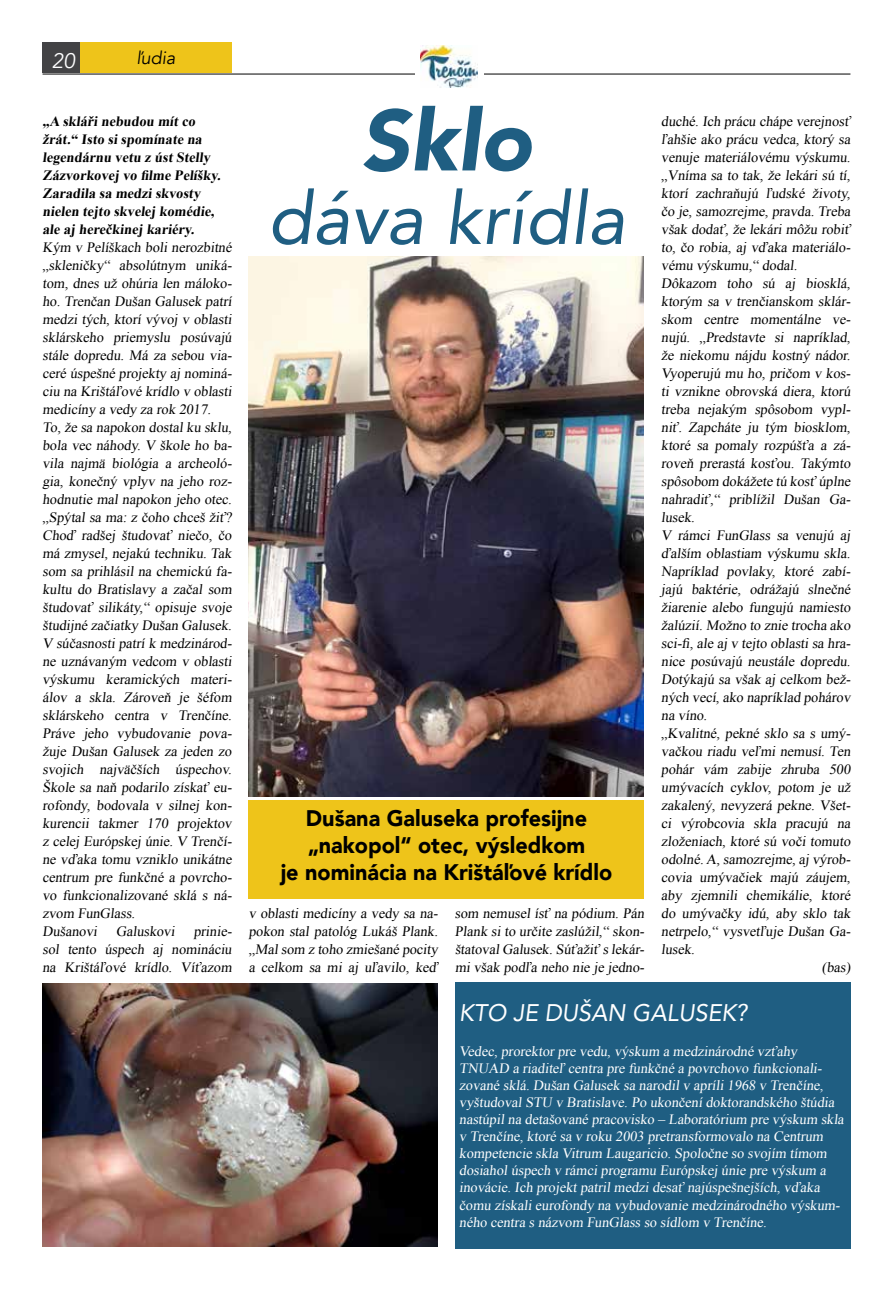
<style>
.page{position:relative;width:893px;height:1297px;background:#fff}
.page>*{position:absolute;margin:0;border:0;box-sizing:border-box;transform-origin:0 0}
.t1{font:900 85.5px "Avenir";color:#1f5e82}
.t2{font:73.5px "Avenir";color:#1f5e82}
.t3{font:24px "Avenir";color:#fff}
.t4{font:900 22.5px/27px "Avenir";color:#000;text-align:center;scale:.96 1}
.t5{font:21px "Avenir";color:#fff}
.t6{font:18px "Avenir";color:#000}
.t7{font:14.25px/18px "Times New Roman";color:#000;text-align:justify}
.t8{font:14.25px/17.1px "Times New Roman";color:#fff}
.t9{font:700 14.25px/18px "Times New Roman";color:#000}
</style>
<div class="page">
<hr style="left:43px;top:74px;width:807px;height:1px;background:#000">
<div style="left:43px;top:43px;width:52px;height:30px;background:#434345"></div>
<div style="left:80px;top:43px;width:152px;height:30px;background:#eec41a"></div>
<div style="left:416px;top:43px;width:68px;height:46px;background:#fff"></div>
<img style="left:420px;top:46px;width:58px;height:41px">
<div style="left:249px;top:800px;width:395px;height:99px;background:#eec41a"></div>
<div style="left:455px;top:983px;width:395px;height:266px;background:#1f5e82"></div>
<img style="left:248px;top:256px;width:396px;height:541px">
<img style="left:42px;top:984px;width:396px;height:263px">
<h3 class="t5" style="left:52px;top:48px;width:28px">20</h3>
<p class="t6" style="left:136px;top:47px;width:43px">ľudia</p>
<p class="t9" style="left:43px;top:112px;width:182px">„A skláři nebudou mít co žrát.“ Isto si spomínate na legendárnu vetu z úst Stelly<br>Zázvorkovej vo filme Pelíšky.<br>Zaradila sa medzi skvosty nielen tej to skvelej komédie, ale aj herečkinej kariéry.</p>
<p class="t7" style="left:43px;top:238px;width:193px;text-align:left">Kým v Pelíškach boli nerozbitné „skleničky“ absolútnym uniká&shy;tom, dnes už ohúria len máloko&shy;ho. Trenčan Dušan Galusek p atrí medzi tých, ktorí vývoj v oblasti sklárskeho priemyslu p osúvajú stále dopredu. Má za sebou via&shy;ceré úsp ešné proj ekty aj nominá&shy;ciu na Krištáľové krídlo v oblasti medicíny a vedy za rok 2017.<br>To, že sa nap okon dostal ku sklu, bola vec náhody. V škole ho ba&shy;vila najmä biológia a archeoló&shy;gia, konečný vplyv na j eho roz&shy;hodnutie mal nap okon j eho otec. „Spýtal sa ma: z čoho chceš žiť?<br>Choď radšej študovať niečo, čo má zmysel, nej akú techniku. Tak som sa prihlásil na chemickú fa&shy;kultu do Bratislavy a začal som študovať silikáty,“ op isuj e svoj e študijné začiatky Dušan Galusek.<br>V súčasnosti p atrí k medzinárod&shy;ne uznávaným vedcom v oblasti výskumu keramických materi&shy;álov a skla. Zároveň j e šéfom sklárskeho centra v Trenčíne.<br>Práve j eho vybudovanie p ova&shy;žuj e Dušan Galusek za j eden zo svoj ich najväčších úsp echov.<br>Škole sa naň p odarilo získať eu&shy;rofondy, bodovala v silnej kon&shy;kurencii takmer 170 proj ektov z celej Európ skej únie. V Trenčí&shy;ne vďaka tomu vzniklo unikátne centrum pre funkčné a p ovrcho&shy;vo funkcionalizované sklá s ná&shy;zvom FunGlass.<br>Dušanovi Galuskovi prinie&shy;sol tento úsp ech aj nomináciu na Krištáľové krídlo. Víťazom</p>
<h1 class="t1" style="left:361px;top:67px;width:190px">Sklo</h1>
<h2 class="t2" style="left:267px;top:159px;width:374px">dáva krídla</h2>
<h3 class="t4" style="left:281px;top:804px;width:347px">Dušana Galuseka profesijne „nakopol“ otec, výsledkom<br>je nominácia na Krištáľové krídlo</h3>
<p class="t7" style="left:249px;top:904px;width:193px">v oblasti medicíny a vedy sa na&shy;p okon stal p atológ Lukáš Plank. „Mal som z toho zmiešané pocity a celkom sa mi aj uľavilo, keď</p>
<p class="t7" style="left:455px;top:904px;width:193px">som nemusel ísť na pódium. Pán Plank si to určite zaslúžil,“ skon&shy;štatovalGalusek.Súťažiť s lekár&shy;mi však podľa neho nie j e j edno-</p>
<p class="t7" style="left:661px;top:112px;width:193px">duché. Ich prácu cháp e verejnosť</p>
<p class="t7" style="left:661px;top:130px;width:193px">ľahšie ako prácu vedca, ktorý sa</p>
<p class="t7" style="left:661px;top:148px;width:193px">venuj e materiálovému výskumu.</p>
<p class="t7" style="left:661px;top:166px;width:193px">„Vníma sa to tak, že lekári sú tí,</p>
<p class="t7" style="left:661px;top:184px;width:193px">ktorí zachraňuj ú ľudské životy,</p>
<p class="t7" style="left:661px;top:202px;width:193px">čo j e, samozrejme, pravda. Treba</p>
<p class="t7" style="left:661px;top:220px;width:193px">však dodať, že lekári môžu robiť</p>
<p class="t7" style="left:661px;top:238px;width:193px">to, čo robia, aj vďaka materiálo-</p>
<p class="t7" style="left:661px;top:256px;width:140px">vému výskumu,“ dodal.</p>
<p class="t7" style="left:661px;top:274px;width:193px">Dôkazom toho sú aj biosklá,</p>
<p class="t7" style="left:661px;top:292px;width:193px">ktorým sa v trenčianskom sklár-</p>
<p class="t7" style="left:661px;top:310px;width:193px">skom centre momentálne ve-</p>
<p class="t7" style="left:661px;top:328px;width:193px">nuj ú. „Predstavte si napríklad,</p>
<p class="t7" style="left:661px;top:346px;width:193px">že niekomu náj du kostný nádor.</p>
<p class="t7" style="left:661px;top:364px;width:193px">Vyop erujú mu ho, pričom v kos-</p>
<p class="t7" style="left:661px;top:382px;width:193px">ti vznikne obrovská diera, ktorú</p>
<p class="t7" style="left:661px;top:400px;width:193px">treba nej akým sp ôsobom vyp l-</p>
<p class="t7" style="left:661px;top:418px;width:193px">niť. Zap cháte ju tým biosklom,</p>
<p class="t7" style="left:661px;top:436px;width:193px">ktoré sa p omaly rozpúšťa a zá-</p>
<p class="t7" style="left:661px;top:454px;width:193px">roveň prerastá kosťou. Takýmto</p>
<p class="t7" style="left:661px;top:472px;width:193px">sp ôsobom dokážete tú kosť úplne</p>
<p class="t7" style="left:661px;top:490px;width:193px">nahradiť,“ priblížil Dušan Ga-</p>
<p class="t7" style="left:661px;top:508px;width:37px">lusek.</p>
<p class="t7" style="left:661px;top:526px;width:191px">V rámci FunGlass sa venujú aj</p>
<p class="t7" style="left:661px;top:544px;width:193px">ďalším oblastiam výskumu skla.</p>
<p class="t7" style="left:661px;top:562px;width:193px">Napríklad p ovlaky, ktoré zabí-</p>
<p class="t7" style="left:661px;top:580px;width:193px">j ajú baktérie, odrážajú slnečné</p>
<p class="t7" style="left:661px;top:598px;width:193px">žiarenie alebo fungujú namiesto</p>
<p class="t7" style="left:661px;top:616px;width:193px">žalúzií. Možno to znie trocha ako</p>
<p class="t7" style="left:661px;top:634px;width:193px">sci-fi, ale aj v tej to oblasti sa hra-</p>
<p class="t7" style="left:661px;top:652px;width:193px">nice p osúvajú neustále dopredu.</p>
<p class="t7" style="left:661px;top:670px;width:193px">Dotýkajú sa však aj celkom bež-</p>
<p class="t7" style="left:661px;top:688px;width:193px">ných vecí, ako napríklad p ohárov</p>
<p class="t7" style="left:661px;top:706px;width:50px">na víno.</p>
<p class="t7" style="left:661px;top:724px;width:193px">„Kvalitné, p ekné sklo sa s umý-</p>
<p class="t7" style="left:661px;top:742px;width:193px">vačkou riadu veľmi nemusí. Ten</p>
<p class="t7" style="left:661px;top:760px;width:193px">p ohár vám zabij e zhruba 500</p>
<p class="t7" style="left:661px;top:778px;width:193px">umývacích cyklov, p otom j e už</p>
<p class="t7" style="left:661px;top:796px;width:193px">zakalený, nevyzerá p ekne. Všet-</p>
<p class="t7" style="left:661px;top:814px;width:193px">ci výrobcovia skla pracujú na</p>
<p class="t7" style="left:661px;top:832px;width:193px">zloženiach, ktoré sú voči tomuto</p>
<p class="t7" style="left:661px;top:850px;width:193px">odolné.A, samozrejme, aj výrob-</p>
<p class="t7" style="left:661px;top:868px;width:193px">covia umývačiek majú záuj em,</p>
<p class="t7" style="left:661px;top:886px;width:193px">aby zj emnili chemikálie, ktoré</p>
<p class="t7" style="left:661px;top:904px;width:193px">do umývačky idú, aby sklo tak</p>
<p class="t7" style="left:661px;top:922px;width:193px">netrp elo,“ vysvetľuj e Dušan Ga-</p>
<p class="t7" style="left:661px;top:940px;width:37px">lusek.</p>
<p class="t7" style="left:822px;top:958px;width:32px">(bas)</p>
<h3 class="t3" style="left:459px;top:994px;width:294px">KTO JE DUŠAN GALUSEK?</h3>
<p class="t8" style="left:459px;top:1042px;width:389px">Vedec, prorektor pre vedu, výskum a medzinárodné vzťahy TNUAD a riaditeľ centra pre funkčné a p ovrchovo funkcionali&shy;zované sklá. Dušan Galusek sa narodil v apríli 1968 v Trenčíne, vyštudoval STU v Bratislave. Po ukončení doktorandského štúdia nastúp il na detašované pracovisko – Laboratórium pre výskum skla v Trenčíne, ktoré sa v roku 2003 pretransformovalo na Centrum komp etencie skla Vitrum Laugaricio. Sp oločne so svoj ím tímom dosiahol úsp ech v rámci programu Európ skej únie pre výskum a inovácie. Ich proj ekt p atril medzi desať najúsp ešnej ších, vďaka čomu získali eurofondy na vybudovanie medzinárodného výskum&shy;ného centra s názvom FunGlass so sídlom v Trenčíne.</p>
</div>
